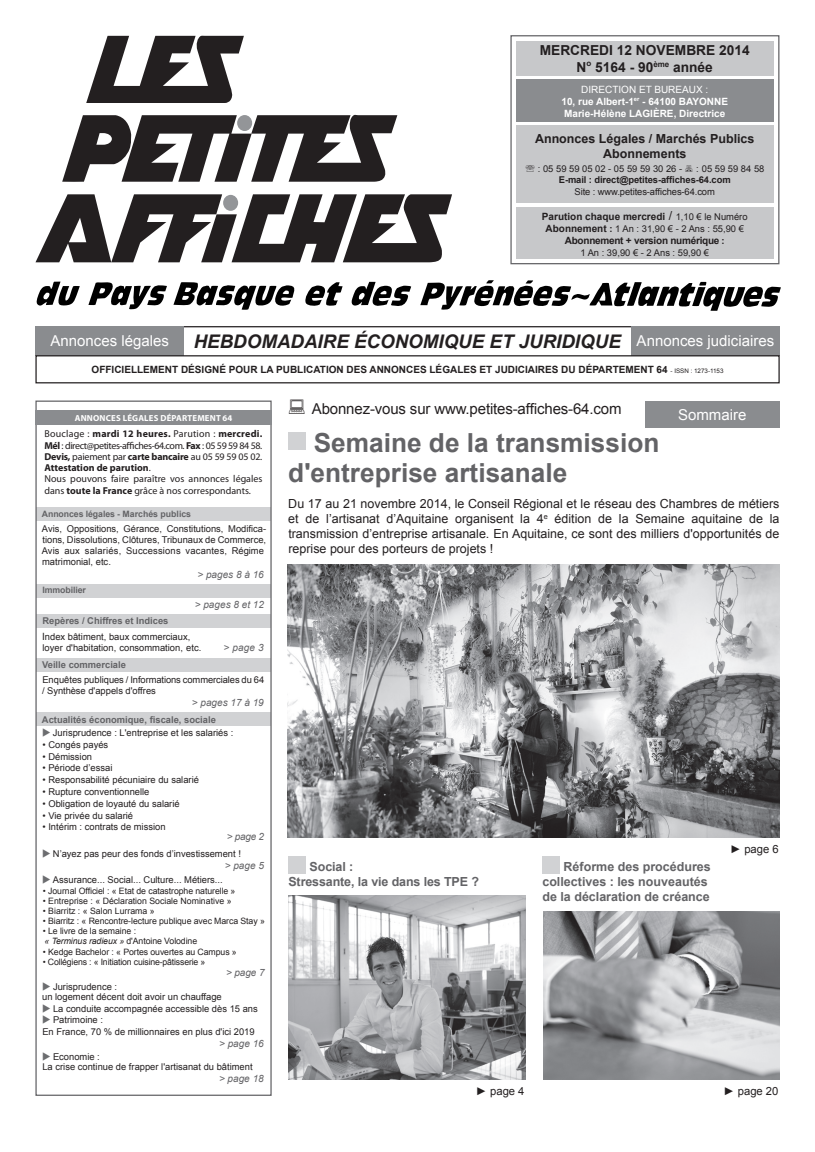
<style>
.page{position:relative;width:815px;height:1152px;background:#fff}
.page>*{position:absolute;margin:0;border:0;box-sizing:border-box;transform-origin:0 0}
.t1{font:700 26.25px/30px "Arial";color:#636366}
.t2{font:italic 700 18.75px "Arial";color:#231f20}
.t3{font:15px "Arial";letter-spacing:-.01em;color:#231f20}
.t4{font:15px "Arial";color:#fff}
.t5{font:700 13.75px/16.5px "Arial";color:#231f20;text-align:center}
.t6{font:12.5px/15px "Arial";color:#231f20;text-align:justify}
.t7{font:700 12.5px/15px "Arial";color:#636366}
.t8{font:700 12.5px/15px "Arial";color:#231f20;text-align:center}
.t9{font:11.25px "Arial";color:#231f20}
.t10{font:10px/11.4px "Myriad Pro";letter-spacing:-.005em;color:#231f20}
.t11{font:700 10px "Arial";color:#231f20}
.t12{font:700 10px/12px "Arial";color:#fff;text-align:center}
.t13{font:italic 10px "Arial";color:#636366}
.t14{font:700 10px "Arial";letter-spacing:-.025em;color:#231f20}
.t15{font:9.38px/11.2px "Arial";color:#231f20}
.t16{font:700 9.38px "Arial";color:#636366}
.t17{font:700 9.38px "Arial";letter-spacing:-.01em;color:#231f20}
.t18{font:8.75px/10px "Arial";letter-spacing:-.01em;color:#231f20}
.t19{font:700 8.75px "Arial";letter-spacing:-.01em;color:#636366}
.t20{font:700 8.75px "Myriad Pro";letter-spacing:.02em;color:#fff}
.s1{font-weight:400}
.s2{font-weight:400;font-size:12.5px}
.s3{font-weight:400;font-size:9.38px}
.s4{font-weight:700;font-size:10px}
.s5{font-weight:700}
.s6{font-size:9.38px}
.s7{font-weight:400;font-style:normal;font-size:15px;color:#fff}
.s8{font-weight:400;font-size:6.25px}
.s9{font-weight:700;color:#636366}
.s10{font-size:10px}
.s11{color:#6c6d70}
.s12{font-style:italic}
</style>
<div class="page">
<div style="left:36px;top:712px;width:234px;height:13px;background:#d1d2d4"></div>
<div style="left:36px;top:584px;width:235px;height:13px;background:#d1d2d4"></div>
<div style="left:36px;top:614px;width:235px;height:13px;background:#d1d2d4"></div>
<div style="left:36px;top:658px;width:235px;height:14px;background:#d1d2d4"></div>
<div style="left:36px;top:507px;width:235px;height:13px;background:#d1d2d4"></div>
<div style="left:35px;top:400px;width:237px;height:695px;border:1px solid #636366"></div>
<div style="left:35px;top:410px;width:237px;height:14px;background:#8a8c8f"></div>
<svg style="left:351px;top:282px;width:60px;height:24px"></svg>
<svg style="left:420px;top:280px;width:360px;height:31px"></svg>
<svg style="left:88px;top:282px;width:79px;height:27px"></svg>
<svg style="left:37px;top:281px;width:43px;height:25px"></svg>
<svg style="left:173px;top:282px;width:170px;height:28px"></svg>
<svg style="left:35px;top:36px;width:417px;height:226px"></svg>
<div style="left:237px;top:115px;width:15px;height:16px;background:#939598;border-radius:50%"></div>
<div style="left:223px;top:195px;width:15px;height:16px;background:#939598;border-radius:50%"></div>
<div style="left:510px;top:35px;width:269px;height:229px;border:1px solid #636366"></div>
<div style="left:516px;top:80px;width:257px;height:42px;background:#8a8c8f"></div>
<div style="left:516px;top:126px;width:257px;height:77px;background:#c7c8ca"></div>
<div style="left:516px;top:41px;width:257px;height:35px;background:#c7c8ca"></div>
<div style="left:516px;top:207px;width:257px;height:52px;background:#c7c8ca"></div>
<hr style="left:170px;top:326px;width:490px;height:1px;background:#231f20">
<div style="left:631px;top:326px;width:149px;height:30px;background:#8a8c8f"></div>
<div style="left:35px;top:326px;width:149px;height:30px;background:#8a8c8f"></div>
<div style="left:35px;top:355px;width:745px;height:28px;border:1px solid #231f20"></div>
<div style="left:288px;top:432px;width:18px;height:18px;background:#d1d2d4"></div>
<div style="left:288px;top:856px;width:18px;height:17px;background:#d1d2d4"></div>
<div style="left:542px;top:856px;width:18px;height:17px;background:#d1d2d4"></div>
<div style="left:645px;top:401px;width:135px;height:26px;background:#8a8c8f"></div>
<img style="left:288px;top:564px;width:492px;height:273px">
<img style="left:543px;top:911px;width:237px;height:168px">
<img style="left:288px;top:896px;width:238px;height:183px">
<h3 class="t5" style="left:540px;top:43px;width:212px">MERCREDI 12 NOVEMBRE 2014<br>N<sup>o</sup> 5164 - 90<sup>ème</sup> année</h3>
<p class="t12" style="left:562px;top:83px;width:168px"><span class="s1">DIRECTION ET BUREAUX :<br></span>10, rue Albert-1<sup>er</sup> - 64100 BAYONNE<br>Marie-Hélène LAGIÈRE, Directrice</p>
<h3 class="t8" style="left:535px;top:132px;width:221px">Annonces Légales / Marchés Publics<br>Abonnements</h3>
<p class="t15" style="left:538px;top:163px;width:146px">: 05 59 59 05 02 - 05 59 59 30 26 -</p>
<p class="t15" style="left:696px;top:163px;width:70px">: 05 59 59 84 58</p>
<p class="t17" style="left:559px;top:174px;width:173px">E-mail : direct@petites-affiches-64.com</p>
<p class="t15" style="left:575px;top:186px;width:142px">Site : www.petites-affiches-64.com</p>
<p class="t11" style="left:542px;top:210px;width:207px">Parution chaque mercredi <span class="s2">/</span> <span class="s3">1,10 € le Numéro</span></p>
<p class="t15" style="left:546px;top:223px;width:200px"><span class="s4">Abonnement</span> <span class="s5">:</span> 1 An : 31,90 € - 2 Ans : 55,90 €</p>
<p class="t14" style="left:565px;top:233px;width:161px">Abonnement + version numérique <span class="s6">:</span></p>
<p class="t15" style="left:580px;top:247px;width:130px">1 An : 39,90 € - 2 Ans : 59,90 €</p>
<h3 class="t4" style="left:50px;top:331px;width:120px">Annonces légales</h3>
<h2 class="t2" style="left:194px;top:329px;width:582px">HEBDOMADAIRE ÉCONOMIQUE ET JURIDIQUE <span class="s7">Annonces judiciaires</span></h2>
<p class="t11" style="left:92px;top:363px;width:633px">OFFICIELLEMENT DÉSIGNÉ POUR LA PUBLICATION DES ANNONCES LÉGALES ET JUDICIAIRES DU DÉPARTEMENT 64 <span class="s8">- ISSN : 1273-1153</span></p>
<p class="t20" style="left:75px;top:412px;width:159px">Annonces légales DÉPARTEMENT 64</p>
<p class="t10" style="left:44px;top:428px;width:219px">Bouclage : <span class="s5">mardi 12 heures.</span> Parution : <span class="s5">mercredi.<br>Mél</span> : direct@petites-affiches-64.com. <span class="s5">Fax</span> : 05 59 59 84 58.<br><span class="s5">Devis,</span> paiement par <span class="s5">carte bancaire</span> au 05 59 59 05 02.<br><span class="s5">Attestation de parution</span>.<br>Nous pouvons faire paraître vos annonces légales dans <span class="s5">toute la France</span> grâce à nos correspondants.</p>
<p class="t19" style="left:42px;top:508px;width:151px">Annonces légales - Marchés publics</p>
<p class="t15" style="left:42px;top:523px;width:226px">Avis, Oppositions, Gérance, Constitutions, Modifica&shy;tions, Dissolutions, Clôtures, Tribunaux de Commerce, Avis aux salariés, Successions vacantes, Régime matrimonial, etc.</p>
<p class="t13" style="left:197px;top:568px;width:68px">&gt; pages 8 à 16</p>
<p class="t19" style="left:43px;top:584px;width:45px">Immobilier</p>
<p class="t13" style="left:195px;top:597px;width:71px">&gt; pages 8 et 12</p>
<p class="t15" style="left:42px;top:613px;width:150px;line-height:15.5px"><span class="s9">Repères / Chiffres et Indices<br></span><span class="s10">I</span>ndex bâtiment, baux commerciaux,</p>
<p class="t15" style="left:43px;top:642px;width:160px">loyer d'habitation, consommation, etc.</p>
<p class="t13" style="left:223px;top:641px;width:42px">&gt; page 3</p>
<p class="t16" style="left:42px;top:658px;width:85px">Veille commerciale</p>
<p class="t15" style="left:42px;top:674px;width:223px">Enquêtes publiques / Informations commerciales du 64 / Synthèse d'appels d'offres</p>
<p class="t13" style="left:192px;top:695px;width:73px">&gt; pages 17 à 19</p>
<p class="t16" style="left:42px;top:713px;width:176px">Actualités économique, fiscale, sociale</p>
<p class="t15" style="left:42px;top:727px;width:193px"><span class="s11">◆</span> Jurisprudence : L'entreprise et les salariés :</p>
<p class="t15" style="left:42px;top:739px;width:67px">• Congés payés</p>
<p class="t15" style="left:42px;top:751px;width:51px">• Démission</p>
<p class="t15" style="left:42px;top:762px;width:71px">• Période d’essai</p>
<p class="t15" style="left:42px;top:774px;width:158px">• Responsabilité pécuniaire du salarié</p>
<p class="t15" style="left:42px;top:786px;width:108px">• Rupture conventionnelle</p>
<p class="t15" style="left:42px;top:798px;width:139px">• Obligation de loyauté du salarié</p>
<p class="t15" style="left:42px;top:809px;width:92px">• Vie privée du salarié</p>
<p class="t15" style="left:42px;top:821px;width:125px">• Intérim : contrats de mission</p>
<p class="t13" style="left:227px;top:830px;width:39px">&gt; page 2</p>
<p class="t15" style="left:42px;top:848px;width:200px"><span class="s11">◆</span> N’ayez pas peur des fonds d’investissement !</p>
<p class="t13" style="left:225px;top:859px;width:41px">&gt; page 5</p>
<p class="t15" style="left:42px;top:874px;width:182px"><span class="s11">◆</span> Assurance... Social... Culture... Métiers...</p>
<p class="t18" style="left:43px;top:886px;width:194px">• Journal Officiel : « Etat de catastrophe naturelle »</p>
<p class="t18" style="left:43px;top:896px;width:190px">• Entreprise : « Déclaration Sociale Nominative »</p>
<p class="t18" style="left:43px;top:906px;width:113px">• Biarritz : « Salon Lurrama »</p>
<p class="t18" style="left:43px;top:916px;width:224px">• Biarritz : « Rencontre-lecture publique avec Marca Stay »</p>
<p class="t18" style="left:43px;top:926px;width:156px">• Le livre de la semaine :<br><span class="s12">« Terminus radieux »</span> d'Antoine Volodine</p>
<p class="t18" style="left:43px;top:946px;width:196px">• Kedge Bachelor : « Portes ouvertes au Campus »</p>
<p class="t18" style="left:43px;top:956px;width:164px">• Collégiens : « Initiation cuisine-pâtisserie »</p>
<p class="t13" style="left:226px;top:966px;width:40px">&gt; page 7</p>
<p class="t15" style="left:42px;top:981px;width:181px;line-height:10px"><span class="s11">◆</span> Jurisprudence :<br>un logement décent doit avoir un chauffage</p>
<p class="t15" style="left:42px;top:1002px;width:217px"><span class="s11">◆</span> La conduite accompagnée accessible dès 15 ans</p>
<p class="t15" style="left:42px;top:1014px;width:214px;line-height:11.8px"><span class="s11">◆</span> Patrimoine :<br>En France, 70 % de millionnaires en plus d'ici 2019</p>
<p class="t13" style="left:219px;top:1037px;width:46px">&gt; page 16</p>
<p class="t15" style="left:42px;top:1052px;width:212px;line-height:10px"><span class="s11">◆</span> Economie :<br>La crise continue de frapper l'artisanat du bâtiment</p>
<p class="t13" style="left:219px;top:1072px;width:46px">&gt; page 18</p>
<h3 class="t3" style="left:312px;top:399px;width:311px">Abonnez-vous sur www.petites-affiches-64.com</h3>
<h3 class="t4" style="left:678px;top:404px;width:70px">Sommaire</h3>
<h1 class="t1" style="left:288px;top:429px;width:373px;text-indent:25px">Semaine de la transmission d'entreprise artisanale</h1>
<p class="t6" style="left:288px;top:496px;width:493px">Du 17 au 21 novembre 2014, le Conseil Régional et le réseau des Chambres de métiers et de l’artisanat d’Aquitaine organisent la 4<sup>e</sup> édition de la Semaine aquitaine de la transmission d’entreprise artisanale. En Aquitaine, ce sont des milliers d'opportunités de reprise pour des porteurs de projets !</p>
<h3 class="t7" style="left:288px;top:859px;width:192px;text-indent:21px">Social :<br>Stressante, la vie dans les TPE ?</h3>
<h3 class="t7" style="left:542px;top:859px;width:170px;text-indent:21px">Réforme des procédures collectives : les nouveautés de la déclaration de créance</h3>
<p class="t9" style="left:730px;top:841px;width:50px">► page 6</p>
<p class="t9" style="left:476px;top:1083px;width:50px">► page 4</p>
<p class="t9" style="left:724px;top:1083px;width:56px">► page 20</p>
</div>
